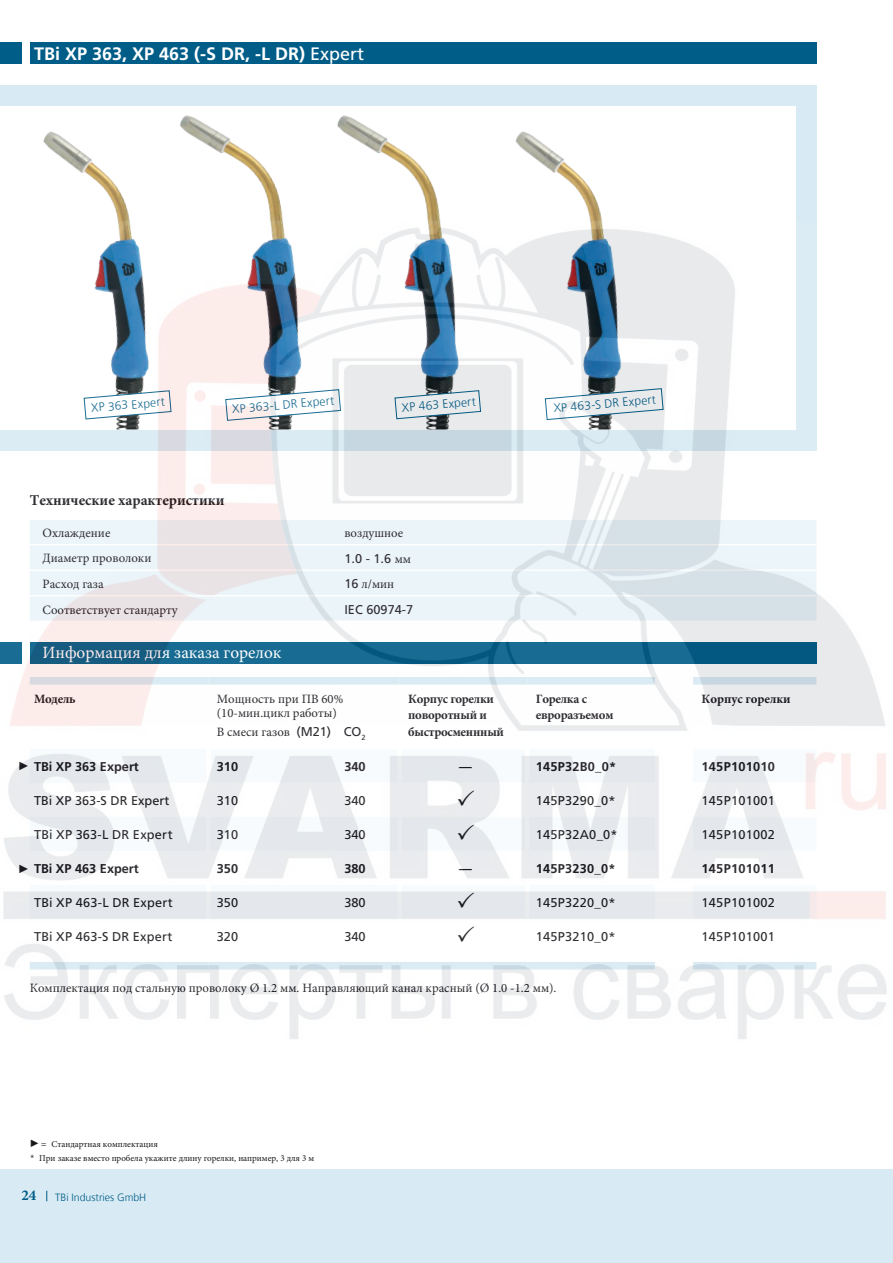
<style>
.page{position:relative;width:893px;height:1263px;background:#fff}
.page>*{position:absolute;margin:0;border:0;box-sizing:border-box;transform-origin:0 0}
.t1{font:700 18px "Frutiger LT Std";color:#fff}
.t2{font:17.25px "Minion Pro";color:#fff}
.t3{font:700 15px "Minion Pro";color:#1a171c}
.t4{font:700 15px "Minion Pro";color:#005d88}
.t5{font:12.75px/14.2px "Minion Pro";color:#1a171c}
.t6{font:12.75px "Frutiger LT Std";letter-spacing:.02em;color:#1a171c}
.t7{font:700 12.75px/16.5px "Minion Pro";letter-spacing:-.02em;color:#1a171c}
.t8{font:700 12.75px "Frutiger LT Std";letter-spacing:.02em;color:#1a171c}
.t9{font:700 12.75px "Frutiger LT Std";color:#1a171c}
.t10{font:12.75px "Frutiger LT Std";color:#1a171c}
.t11{font:700 12.75px "Minion Pro";color:#1a171c}
.t12{font:300 12px "Frutiger";color:#005d88}
.t13{font:300 10.5px "Frutiger";color:#005d88}
.t14{font:9px/13.6px "Minion Pro";color:#1a171c}
.s1{font-weight:400}
.s2{font-family:"Minion Pro"}
.s3{font-family:"Frutiger LT Std"}
.s4{font-family:"Arial";font-weight:400;font-size:12px}
.s5{font-family:"Times New Roman";font-size:10.5px}
.s6{font-family:"Frutiger";font-weight:300}
</style>
<div class="page">
<div style="left:0;top:1169px;width:893px;height:94px;background:#d8eaf3"></div>
<div style="left:30px;top:43px;width:786px;height:21px;background:#005d88"></div>
<div style="left:0;top:85px;width:816px;height:366px;background:#d8eaf3"></div>
<div style="left:0;top:106px;width:795px;height:323px;background:#fff"></div>
<img style="left:43px;top:131px;width:41px;height:42px">
<img style="left:516px;top:131px;width:86px;height:91px">
<svg style="left:84px;top:115px;width:357px;height:107px"></svg>
<div style="left:0;top:43px;width:21px;height:21px;background:#005d88"></div>
<img style="left:0;top:222px;width:887px;height:817px">
<svg style="left:458px;top:790px;width:16px;height:16px"></svg>
<svg style="left:458px;top:824px;width:16px;height:16px"></svg>
<svg style="left:458px;top:892px;width:16px;height:16px"></svg>
<svg style="left:458px;top:926px;width:16px;height:16px"></svg>
<h1 class="t1" style="left:34px;top:43px;width:332px">TBi XP 363, XP 463 (-S DR, -L DR) <span class="s1">Expert</span></h1>
<p class="t12" style="left:90px;top:401px;width:76px;rotate:-5deg">XP 363 Expert</p>
<p class="t12" style="left:232px;top:402px;width:104px;rotate:-5deg">XP 363-L DR Expert</p>
<p class="t12" style="left:401px;top:401px;width:76px;rotate:-5deg">XP 463 Expert</p>
<p class="t12" style="left:553px;top:402px;width:104px;rotate:-5deg">XP 463-S DR Expert</p>
<p class="t3" style="left:30px;top:489px;width:196px">Технические характеристики</p>
<p class="t5" style="left:43px;top:526px;width:69px">Охлаждение</p>
<p class="t5" style="left:344px;top:526px;width:60px">воздушное</p>
<p class="t5" style="left:43px;top:551px;width:110px">Диаметр проволоки</p>
<p class="t6" style="left:344px;top:551px;width:68px">1.0 - 1.6 <span class="s2">мм</span></p>
<p class="t5" style="left:43px;top:577px;width:63px">Расход газа</p>
<p class="t5" style="left:344px;top:577px;width:51px"><span class="s3">16</span> л/мин</p>
<p class="t5" style="left:43px;top:603px;width:137px">Соответствует стандарту</p>
<p class="t10" style="left:344px;top:602px;width:70px">IEC 60974-7</p>
<h2 class="t2" style="left:43px;top:641px;width:240px">Информация для заказа горелок</h2>
<p class="t7" style="left:34px;top:690px;width:43px">Модель</p>
<p class="t5" style="left:217px;top:692px;width:128px">Мощность при ПВ 60% (10-мин.цикл работы)</p>
<p class="t5" style="left:217px;top:725px;width:116px">В смеси газов <span class="s3">(M21)</span></p>
<p class="t6" style="left:344px;top:724px;width:23px">CO<sub>2</sub></p>
<p class="t7" style="left:408px;top:690px;width:97px">Корпус горелки поворотный и быстросменнный</p>
<p class="t7" style="left:536px;top:691px;width:79px;line-height:15.6px">Горелка с евроразъемом</p>
<p class="t9" style="left:18px;top:759px;width:123px"><span class="s4">►</span> TBi XP 363 Expert</p>
<p class="t8" style="left:217px;top:759px;width:23px">310</p>
<p class="t8" style="left:344px;top:759px;width:23px">340</p>
<p class="t8" style="left:459px;top:759px;width:14px">—</p>
<p class="t8" style="left:536px;top:759px;width:82px">145P32B0_0*</p>
<p class="t10" style="left:34px;top:793px;width:137px">TBi XP 363-S DR Expert</p>
<p class="t6" style="left:217px;top:793px;width:23px">310</p>
<p class="t6" style="left:344px;top:793px;width:23px">340</p>
<p class="t6" style="left:536px;top:793px;width:81px">145P3290_0*</p>
<p class="t6" style="left:34px;top:827px;width:140px">TBi XP 363-L DR Expert</p>
<p class="t6" style="left:217px;top:827px;width:23px">310</p>
<p class="t6" style="left:344px;top:827px;width:23px">340</p>
<p class="t6" style="left:536px;top:827px;width:83px">145P32A0_0*</p>
<p class="t9" style="left:18px;top:861px;width:123px"><span class="s4">►</span> TBi XP 463 Expert</p>
<p class="t8" style="left:217px;top:861px;width:23px">350</p>
<p class="t8" style="left:344px;top:861px;width:23px">380</p>
<p class="t8" style="left:459px;top:861px;width:14px">—</p>
<p class="t8" style="left:536px;top:861px;width:81px">145P3230_0*</p>
<p class="t6" style="left:34px;top:895px;width:140px">TBi XP 463-L DR Expert</p>
<p class="t6" style="left:217px;top:895px;width:23px">350</p>
<p class="t6" style="left:344px;top:895px;width:23px">380</p>
<p class="t6" style="left:536px;top:895px;width:81px">145P3220_0*</p>
<p class="t6" style="left:34px;top:929px;width:140px">TBi XP 463-S DR Expert</p>
<p class="t6" style="left:217px;top:929px;width:23px">320</p>
<p class="t6" style="left:344px;top:929px;width:23px">340</p>
<p class="t6" style="left:536px;top:929px;width:81px">145P3210_0*</p>
<p class="t5" style="left:30px;top:981px;width:528px">Комплектация под стальную проволоку Ø 1.2 мм. Направляющий канал красный (Ø 1.0 -1.2 мм).</p>
<p class="t11" style="left:702px;top:690px;width:91px">Корпус горелки</p>
<p class="t8" style="left:702px;top:759px;width:75px">145P101010</p>
<p class="t6" style="left:702px;top:793px;width:75px">145P101001</p>
<p class="t6" style="left:702px;top:827px;width:75px">145P101002</p>
<p class="t8" style="left:702px;top:861px;width:75px">145P101011</p>
<p class="t6" style="left:702px;top:895px;width:75px">145P101002</p>
<p class="t6" style="left:702px;top:929px;width:75px">145P101001</p>
<p class="t14" style="left:29px;top:1137px;width:286px"><span class="s5">►</span><span class="s6">=</span> Стандартная комплектация<br><span class="s6">*</span> При заказе вместо пробела укажите длину горелки, например, 3 для 3 м</p>
<p class="t4" style="left:21px;top:1185px;width:16px">24</p>
<p class="t13" style="left:55px;top:1192px;width:93px">TBi Industries GmbH</p>
</div>
